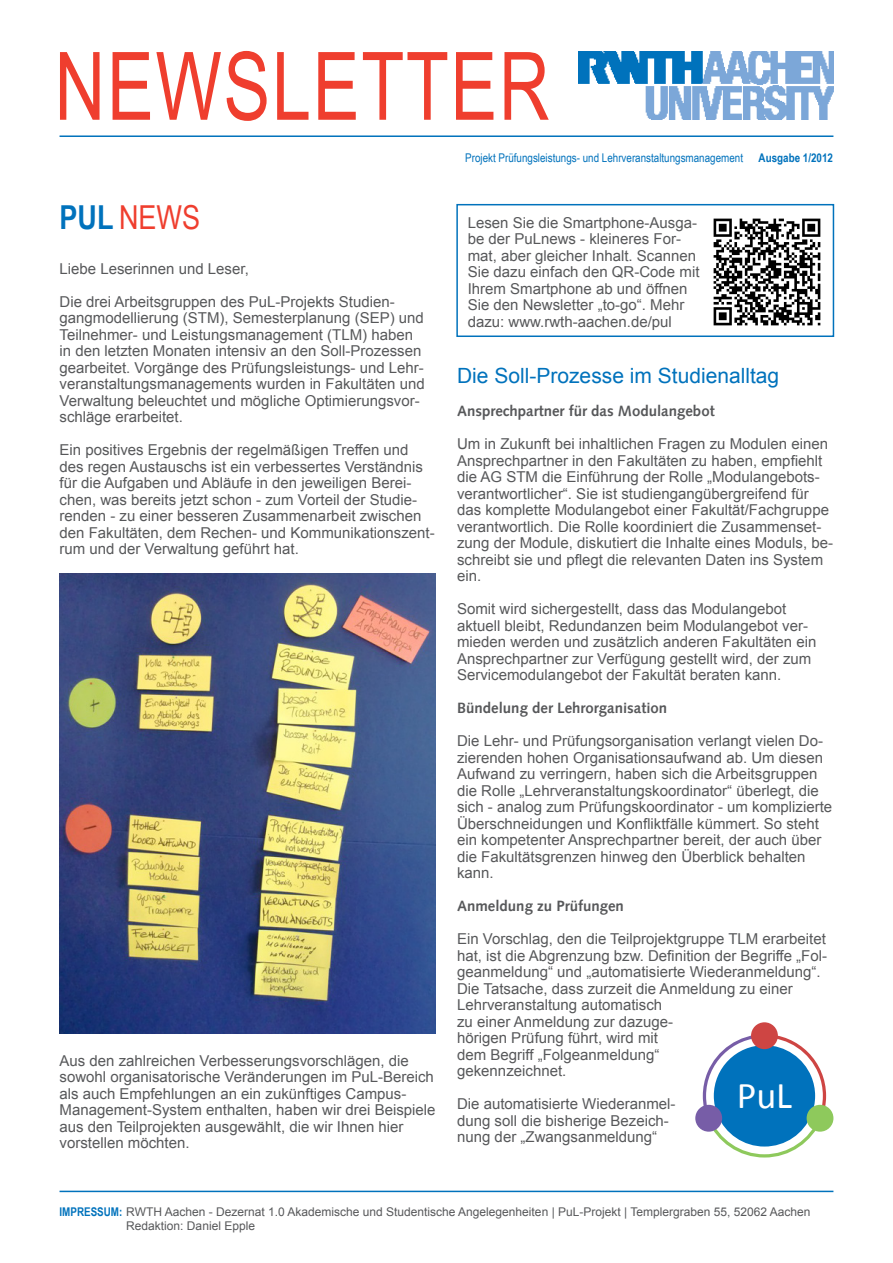
<style>
.page{position:relative;width:893px;height:1263px;background:#fff}
.page>*{position:absolute;margin:0;border:0;box-sizing:border-box;transform-origin:0 0}
.NEWSLETTER{font:94.5px "Arial";letter-spacing:.025em;color:#ef3e2e;scale:.74 1}
.t1{font:37.95px "Calibri";color:#fff}
.Headline{font:33px "Arial Narrow";color:#ef3e2e}
.ZwischenüberschriftB{font:21px "Arial";color:#0072bc}
.Fließtext{font:15px/16.5px "Arial";color:#57585a}
.Infokasten_Überschri{font:700 15px "Syntax";color:#57585a}
.ImpressumSchwarz{font:12px "Arial";color:#57585a}
.Informationszeile{font:12px "Arial Narrow";color:#0072bc}
.Informationszeile__A{font:700 12px "Arial Narrow";color:#0072bc}
.s1{font-weight:700;color:#0072bc}
.s2{font-family:"Arial Narrow";font-weight:700;color:#0072bc}
</style>
<div class="page">
<div style="left:456px;top:204px;width:378px;height:133px;border:2px solid #0072bc"></div>
<img style="left:713px;top:218px;width:108px;height:108px">
<img style="left:578px;top:51px;width:255px;height:69px">
<hr style="left:60px;top:135px;width:773px;height:2px;background:#0072bc">
<hr style="left:60px;top:1191px;width:773px;height:1px;background:#0072bc">
<svg style="left:703px;top:1035px;width:123px;height:122px"></svg>
<div style="left:751px;top:1022px;width:27px;height:27px;background:#ce4543;border-radius:50%"></div>
<div style="left:807px;top:1105px;width:26px;height:27px;background:#8ec95c;border-radius:50%"></div>
<div style="left:695px;top:1105px;width:27px;height:27px;background:#775da7;border-radius:50%"></div>
<img style="left:60px;top:573px;width:376px;height:460px">
<p class="NEWSLETTER" style="left:55px;top:25px;width:670px">NEWSLETTER</p>
<p class="Informationszeile" style="left:465px;top:149px;width:279px">Projekt Prüfungsleistungs- und Lehrveranstaltungsmanagement</p>
<p class="Informationszeile__A" style="left:759px;top:149px;width:76px">Ausgabe 1/2012</p>
<p class="Headline" style="left:60px;top:193px;width:142px"><span class="s1">PUL</span> NEWS</p>
<p class="Fließtext" style="left:60px;top:260px;width:191px">Liebe Leserinnen und Leser,</p>
<p class="Fließtext" style="left:60px;top:293px;width:367px">Die drei Arbeitsgruppen des PuL-Projekts Studien&shy;gangmodellierung (STM), Semesterplanung (SEP) und Teilnehmer- und Leistungsmanagement (TLM) haben in den letzten Monaten intensiv an den Soll-Prozessen gearbeitet. Vorgänge des Prüfungsleistungs- und Lehr&shy;veranstaltungsmanagements wurden in Fakultäten und Verwaltung beleuchtet und mögliche Optimierungsvor&shy;schläge erarbeitet.</p>
<p class="Fließtext" style="left:60px;top:442px;width:377px">Ein positives Ergebnis der regelmäßigen Treffen und des regen Austauschs ist ein verbessertes Verständnis für die Aufgaben und Abläufe in den jeweiligen Berei&shy;chen, was bereits jetzt schon - zum Vorteil der Studie&shy;renden - zu einer besseren Zusammenarbeit zwischen den Fakultäten, dem Rechen- und Kommunikationszent&shy;rum und der Verwaltung geführt hat.</p>
<p class="Fließtext" style="left:60px;top:1052px;width:377px">Aus den zahlreichen Verbesserungsvorschlägen, die sowohl organisatorische Veränderungen im PuL-Bereich als auch Empfehlungen an ein zukünftiges Campus-Management-System enthalten, haben wir drei Beispiele aus den Teilprojekten ausgewählt, die wir Ihnen hier vorstellen möchten.</p>
<p class="Fließtext" style="left:468px;top:214px;width:233px">Lesen Sie die Smartphone-Ausga&shy;be der PuLnews - kleineres For&shy;mat, aber gleicher Inhalt. Scannen<br>Sie dazu einfach den QR-Code mit<br>Ihrem Smartphone ab und öffnen<br>Sie den Newsletter „to-go“. Mehr dazu: www.rwth-aachen.de/pul</p>
<p class="ZwischenüberschriftB" style="left:457px;top:362px;width:324px">Die Soll-Prozesse im Studienalltag</p>
<p class="Infokasten_Überschri" style="left:457px;top:402px;width:259px">Ansprechpartner für das Modulangebot</p>
<p class="Fließtext" style="left:457px;top:436px;width:378px">Um in Zukunft bei inhaltlichen Fragen zu Modulen einen Ansprechpartner in den Fakultäten zu haben, empfiehlt die AG STM die Einführung der Rolle „Modulangebots&shy;verantwortlicher“. Sie ist studiengangübergreifend für das komplette Modulangebot einer Fakultät/Fachgruppe verantwortlich. Die Rolle koordiniert die Zusammenset&shy;zung der Module, diskutiert die Inhalte eines Moduls, be&shy;schreibt sie und pflegt die relevanten Daten ins System ein.</p>
<p class="Fließtext" style="left:457px;top:601px;width:361px">Somit wird sichergestellt, dass das Modulangebot aktuell bleibt, Redundanzen beim Modulangebot ver&shy;mieden werden und zusätzlich anderen Fakultäten ein Ansprechpartner zur Verfügung gestellt wird, der zum Servicemodulangebot der Fakultät beraten kann.</p>
<p class="Infokasten_Überschri" style="left:457px;top:699px;width:212px">Bündelung der Lehrorganisation</p>
<p class="Fließtext" style="left:457px;top:733px;width:377px">Die Lehr- und Prüfungsorganisation verlangt vielen Do&shy;zierenden hohen Organisationsaufwand ab. Um diesen Aufwand zu verringern, haben sich die Arbeitsgruppen die Rolle „Lehrveranstaltungskoordinator“ überlegt, die sich - analog zum Prüfungskoordinator - um komplizierte Überschneidungen und Konfliktfälle kümmert. So steht ein kompetenter Ansprechpartner bereit, der auch über die Fakultätsgrenzen hinweg den Überblick behalten kann.</p>
<p class="Infokasten_Überschri" style="left:457px;top:897px;width:168px">Anmeldung zu Prüfungen</p>
<p class="Fließtext" style="left:457px;top:931px;width:371px">Ein Vorschlag, den die Teilprojektgruppe TLM erarbeitet hat, ist die Abgrenzung bzw. Definition der Begriffe „Fol&shy;geanmeldung“ und „automatisierte Wiederanmeldung“.<br>Die Tatsache, dass zurzeit die Anmeldung zu einer Lehrveranstaltung automatisch<br>zu einer Anmeldung zur dazuge-<br>hörigen Prüfung führt, wird mit<br>dem Begriff „Folgeanmeldung“<br>gekennzeichnet.</p>
<p class="Fließtext" style="left:457px;top:1096px;width:220px">Die automatisierte Wiederanmel&shy;dung soll die bisherige Bezeich&shy;nung der „Zwangsanmeldung“</p>
<p class="t1" style="left:737px;top:1072px;width:57px">PuL</p>
<p class="ImpressumSchwarz" style="left:60px;top:1204px;width:752px"><span class="s2">IMPRESSUM:</span> RWTH Aachen - Dezernat 1.0 Akademische und Studentische Angelegenheiten | PuL-Projekt | Templergraben 55, 52062 Aachen</p>
<p class="ImpressumSchwarz" style="left:126px;top:1218px;width:130px">Redaktion: Daniel Epple</p>
</div>
